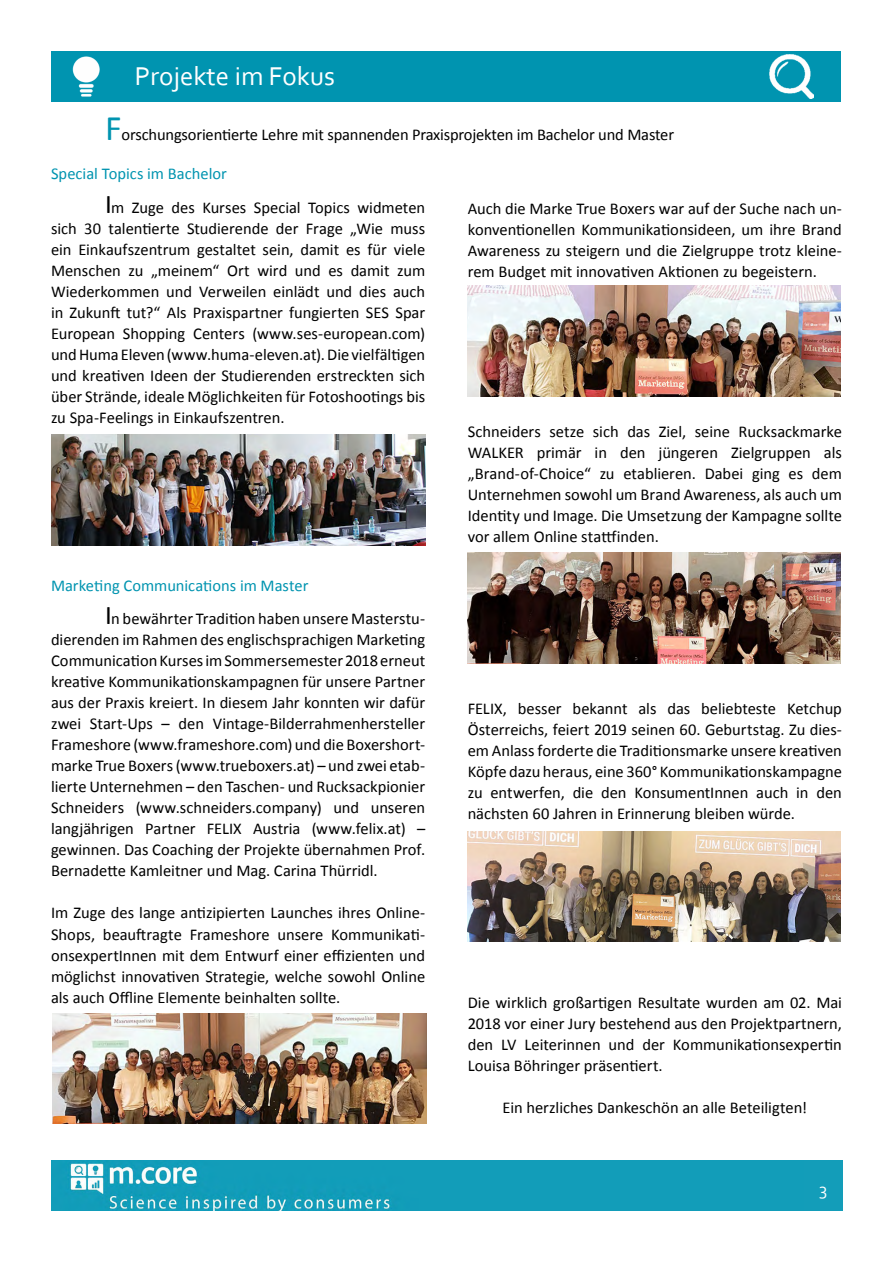
<style>
.page{position:relative;width:893px;height:1263px;background:#fff}
.page>*{position:absolute;margin:0;border:0;box-sizing:border-box;transform-origin:0 0}
.t1{font:27px "Corbel";color:#fff}
.t2{font:18px "Corbel";color:#fff}
.t3{font:16.5px/21px "Calibri";letter-spacing:-.005em;color:#000;text-align:justify}
.s1{font-size:36px;color:#0094b0}
.s2{color:#0094b0}
.s3{font-size:27px}
</style>
<div class="page">
<img style="left:51px;top:1160px;width:754px;height:51px">
<div style="left:805px;top:1160px;width:37px;height:51px;background:#139db9"></div>
<div style="left:51px;top:51px;width:790px;height:50px;background:#0094b0"></div>
<img style="left:72px;top:56px;width:28px;height:41px">
<img style="left:770px;top:54px;width:43px;height:45px">
<img style="left:52px;top:1013px;width:374px;height:111px">
<img style="left:468px;top:553px;width:373px;height:110px">
<img style="left:51px;top:435px;width:374px;height:110px">
<img style="left:467px;top:286px;width:373px;height:110px">
<img style="left:468px;top:831px;width:373px;height:111px">
<h1 class="t1" style="left:135px;top:59px;width:202px">Projekte im Fokus</h1>
<p class="t3" style="left:105px;top:124px;width:571px"><span class="s1">F</span>orschungsorientierte Lehre mit spannenden Praxisprojekten im Bachelor und Master</p>
<p class="t3" style="left:105px;top:157px;width:322px;line-height:33.8px;text-indent:-54px"><span class="s2">Special Topics im Bachelor<br></span><span class="s3">I</span>m Zuge des Kurses Special Topics widmeten</p>
<p class="t3" style="left:51px;top:218px;width:376px">sich 30 talentierte Studierende der Frage „Wie muss ein Einkaufszentrum gestaltet sein, damit es für viele Menschen zu „meinem“ Ort wird und es damit zum Wiederkommen und Verweilen einlädt und dies auch in Zukunft tut?“ Als Praxispartner fungierten SES Spar European Shopping Centers (www.ses-european.com) und Huma Eleven (www.huma-eleven.at). Die vielfältigen und kreativen Ideen der Studierenden erstreckten sich über Strände, ideale Möglichkeiten für Fotoshootings bis zu Spa-Feelings in Einkaufszentren.</p>
<p class="t3" style="left:105px;top:568px;width:322px;line-height:33.8px;text-indent:-54px"><span class="s2">Marketing Communications im Master<br></span><span class="s3">I</span>n bewährter Tradition haben unsere Masterstu-</p>
<p class="t3" style="left:51px;top:629px;width:376px">dierenden im Rahmen des englischsprachigen Marketing Communication Kurses im Sommersemester 2018 erneut kreative Kommunikationskampagnen für unsere Partner aus der Praxis kreiert. In diesem Jahr konnten wir dafür zwei Start-Ups – den Vintage-Bilderrahmenhersteller Frameshore (www.frameshore.com) und die Boxershort&shy;marke True Boxers (www.trueboxers.at) – und zwei etab&shy;lierte Unternehmen – den Taschen- und Rucksackpionier Schneiders (www.schneiders.company) und unseren langjährigen Partner FELIX Austria (www.felix.at) – gewinnen. Das Coaching der Projekte übernahmen Prof.<br>Bernadette Kamleitner und Mag. Carina Thürridl.</p>
<p class="t3" style="left:51px;top:902px;width:376px">Im Zuge des lange antizipierten Launches ihres Online-Shops, beauftragte Frameshore unsere Kommunikati&shy;onsexpertInnen mit dem Entwurf einer effizienten und möglichst innovativen Strategie, welche sowohl Online als auch Offline Elemente beinhalten sollte.</p>
<p class="t3" style="left:468px;top:198px;width:376px">Auch die Marke True Boxers war auf der Suche nach un&shy;konventionellen Kommunikationsideen, um ihre Brand Awareness zu steigern und die Zielgruppe trotz kleine&shy;rem Budget mit innovativen Aktionen zu begeistern.</p>
<p class="t3" style="left:468px;top:421px;width:376px">Schneiders setze sich das Ziel, seine Rucksackmarke WALKER primär in den jüngeren Zielgruppen als „Brand-of-Choice“ zu etablieren. Dabei ging es dem Unternehmen sowohl um Brand Awareness, als auch um Identity und Image. Die Umsetzung der Kampagne sollte vor allem Online stattfinden.</p>
<p class="t3" style="left:468px;top:698px;width:376px">FELIX, besser bekannt als das beliebteste Ketchup Österreichs, feiert 2019 seinen 60. Geburtstag. Zu dies&shy;em Anlass forderte die Traditionsmarke unsere kreativen Köpfe dazu heraus, eine 360° Kommunikationskampagne zu entwerfen, die den KonsumentInnen auch in den nächsten 60 Jahren in Erinnerung bleiben würde.</p>
<p class="t3" style="left:468px;top:992px;width:376px">Die wirklich großartigen Resultate wurden am 02. Mai 2018 vor einer Jury bestehend aus den Projektpartnern, den LV Leiterinnen und der Kommunikationsexpertin Louisa Böhringer präsentiert.</p>
<p class="t3" style="left:502px;top:1097px;width:306px">Ein herzliches Dankeschön an alle Beteiligten!</p>
<p class="t2" style="left:819px;top:1178px;width:10px">3</p>
</div>
